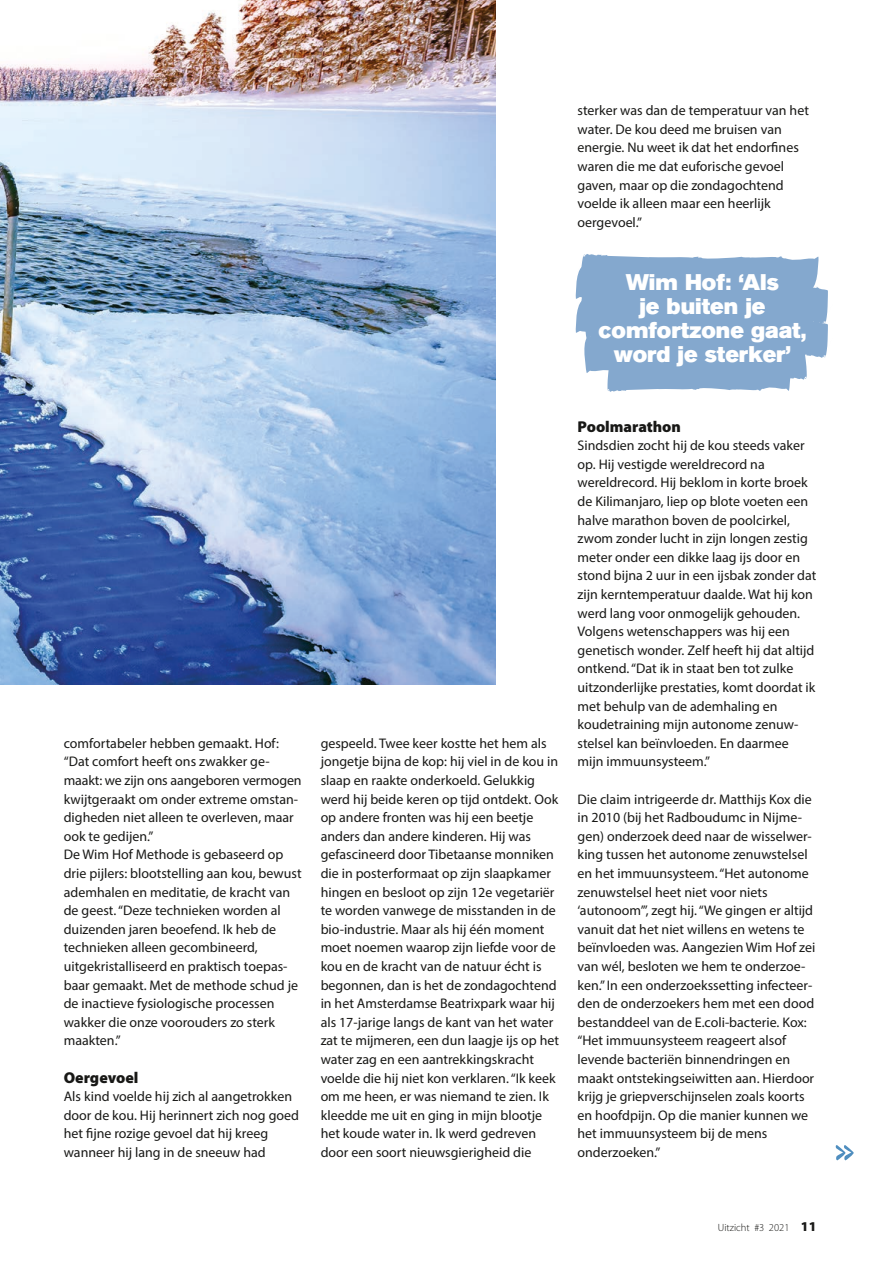
<style>
.page{position:relative;width:893px;height:1263px;background:#fff}
.page>*{position:absolute;margin:0;border:0;box-sizing:border-box;transform-origin:0 0}
.t1{font:55.35px "Remachine Script";color:#4f8ebf}
.t2{font:22.5px/24px "Akzidenz Grotesk BE Super";color:#fff;text-align:center}
.t3{font:900 15.75px "Myriad Pro";color:#181816}
.t4{font:13.95px/18.6px "Myriad Pro";color:#181816}
.t5{font:300 10.5px "Myriad Pro";color:#181816}
.s1{font-weight:900;font-size:13.5px}
</style>
<div class="page">
<img style="left:0;top:0;width:495px;height:685px">
<svg style="left:575px;top:254px;width:253px;height:138px;background:#92b2d3"></svg>
<p class="t4" style="left:578px;top:101px;width:233px">sterker was dan de temperatuur van het water. De kou deed me bruisen van energie. Nu weet ik dat het endorfines waren die me dat euforische gevoel gaven, maar op die zondagochtend voelde ik alleen maar een heerlijk oergevoel.”</p>
<h2 class="t2" style="left:599px;top:270px;width:209px">Wim Hof: ‘Als<br>je buiten je comfortzone gaat, word je sterker’</h2>
<p class="t4" style="left:64px;top:734px;width:239px">comfortabeler hebben gemaakt. Hof: “Dat comfort heeft ons zwakker ge&shy;maakt: we zijn ons aangeboren vermogen kwijtgeraakt om onder extreme omstan&shy;digheden niet alleen te overleven, maar ook te gedijen.”<br>De Wim Hof Methode is gebaseerd op drie pijlers: blootstelling aan kou, bewust ademhalen en meditatie, de kracht van de geest. “Deze technieken worden al duizenden jaren beoefend. Ik heb de technieken alleen gecombineerd, uitgekristalliseerd en praktisch toepas&shy;baar gemaakt. Met de methode schud je de inactieve fysiologische processen wakker die onze voorouders zo sterk maakten.”</p>
<p class="t3" style="left:64px;top:1067px;width:76px">Oergevoel</p>
<p class="t4" style="left:64px;top:1087px;width:237px">Als kind voelde hij zich al aangetrokken door de kou. Hij herinnert zich nog goed het fijne rozige gevoel dat hij kreeg wanneer hij lang in de sneeuw had</p>
<p class="t4" style="left:321px;top:734px;width:240px">gespeeld. Twee keer kostte het hem als jongetje bijna de kop: hij viel in de kou in slaap en raakte onderkoeld. Gelukkig werd hij beide keren op tijd ontdekt. Ook op andere fronten was hij een beetje anders dan andere kinderen. Hij was gefascineerd door Tibetaanse monniken die in posterformaat op zijn slaapkamer hingen en besloot op zijn 12e vegetariër te worden vanwege de misstanden in de bio-industrie. Maar als hij één moment moet noemen waarop zijn liefde voor de kou en de kracht van de natuur écht is begonnen, dan is het de zondagochtend in het Amsterdamse Beatrixpark waar hij als 17-jarige langs de kant van het water zat te mijmeren, een dun laagje ijs op het water zag en een aantrekkingskracht voelde die hij niet kon verklaren. “Ik keek om me heen, er was niemand te zien. Ik kleedde me uit en ging in mijn blootje het koude water in. Ik werd gedreven door een soort nieuwsgierigheid die</p>
<p class="t3" style="left:578px;top:416px;width:105px">Poolmarathon</p>
<p class="t4" style="left:578px;top:436px;width:240px">Sindsdien zocht hij de kou steeds vaker op. Hij vestigde wereldrecord na wereldrecord. Hij beklom in korte broek de Kilimanjaro, liep op blote voeten een halve marathon boven de poolcirkel, zwom zonder lucht in zijn longen zestig meter onder een dikke laag ijs door en stond bijna 2 uur in een ijsbak zonder dat zijn kerntemperatuur daalde. Wat hij kon werd lang voor onmogelijk gehouden.<br>Volgens wetenschappers was hij een genetisch wonder. Zelf heeft hij dat altijd ontkend. “Dat ik in staat ben tot zulke uitzonderlijke prestaties, komt doordat ik met behulp van de ademhaling en koudetraining mijn autonome zenuw&shy;stelsel kan beïnvloeden. En daarmee mijn immuunsysteem.”</p>
<p class="t4" style="left:578px;top:789px;width:239px">Die claim intrigeerde dr. Matthijs Kox die in 2010 (bij het Radboudumc in Nijme&shy;gen) onderzoek deed naar de wisselwer&shy;king tussen het autonome zenuwstelsel en het immuunsysteem. “Het autonome zenuwstelsel heet niet voor niets ‘autonoom’”, zegt hij. “We gingen er altijd vanuit dat het niet willens en wetens te beïnvloeden was. Aangezien Wim Hof zei van wél, besloten we hem te onderzoe&shy;ken.” In een onderzoekssetting infecteer&shy;den de onderzoekers hem met een dood bestanddeel van de E.coli-bacterie. Kox: “Het immuunsysteem reageert alsof levende bacteriën binnendringen en maakt ontstekingseiwitten aan. Hierdoor krijg je griepverschijnselen zoals koorts en hoofdpijn. Op die manier kunnen we het immuunsysteem bij de mens onderzoeken.”</p>
<h1 class="t1" style="left:834px;top:1115px;width:22px">&gt;&gt;</h1>
<p class="t5" style="left:718px;top:1222px;width:100px">Uitzicht #3 2021 <span class="s1">11</span></p>
</div>
